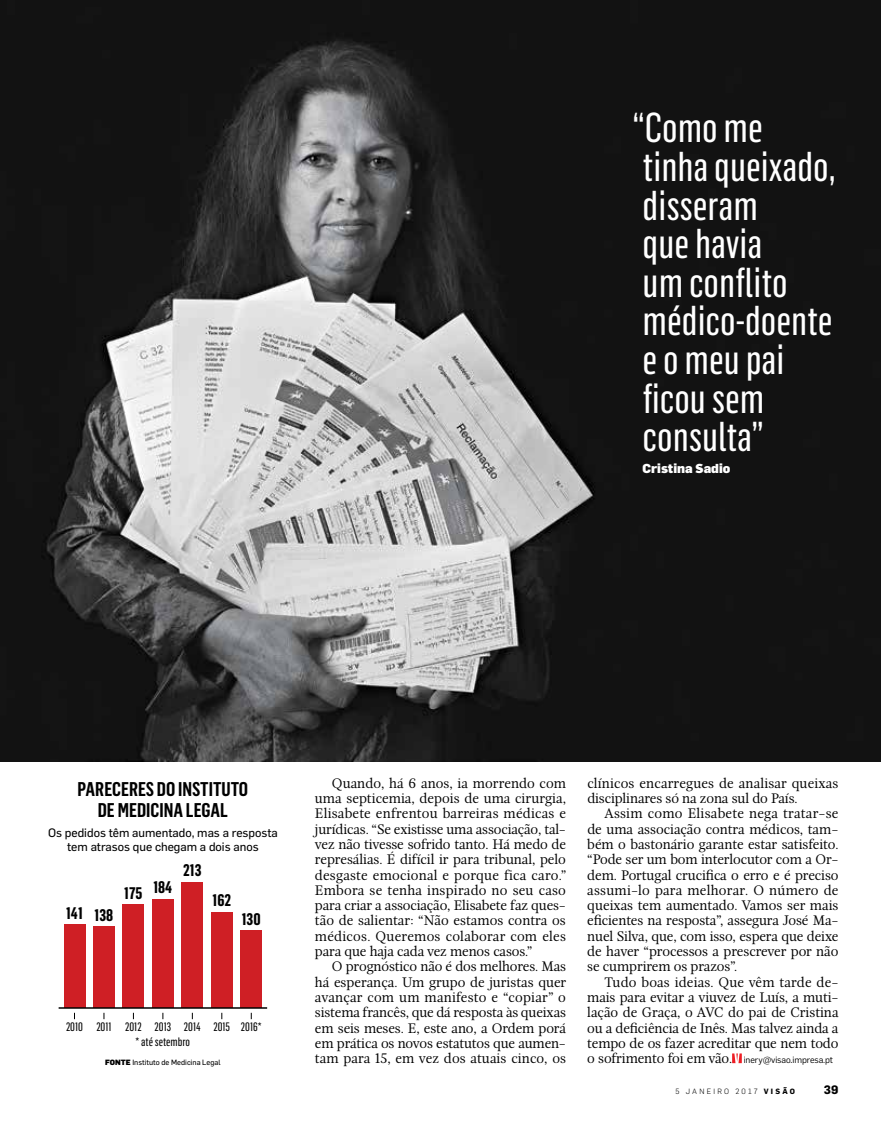
<style>
.page{position:relative;width:881px;height:1127px;background:#fff}
.page>*{position:absolute;margin:0;border:0;box-sizing:border-box;transform-origin:0 0}
.t1{font:40.95px/38.7px "Flama Condensed Basic";color:#fff}
.t2{font:600 19.5px/21px "Flama Condensed";color:#000;text-align:center}
.t3{font:700 16.5px "Flama Condensed";color:#000}
.t4{font:300 14.4px/15.3px "Nyte";letter-spacing:-.01em;color:#000;text-align:justify}
.t5{font:300 14.4px/15.3px "Nyte";letter-spacing:.01em;color:#000}
.t6{font:900 12.75px "Flama";color:#fff}
.t7{font:12px/13.5px "Flama Basic";color:#000;text-align:center}
.t8{font:12px/15.5px "Flama Condensed Basic";color:#000;text-align:center}
.t9{font:700 12px "Flama";color:#000}
.t10{font:9px "Flama";letter-spacing:-.01em;color:#000}
.t11{font:7.5px "Flama Basic";color:#000}
.t12{font:300 7.5px "Flama";letter-spacing:.3em;color:#000}
.s1{font-family:"Flama";font-weight:900}
.s2{font-weight:700}
</style>
<div class="page">
<img style="left:0;top:0;width:880px;height:761px">
<svg style="left:732px;top:1053px;width:9px;height:10px"></svg>
<div style="left:64px;top:925px;width:21px;height:83px;background:#cf1f25"></div>
<div style="left:93px;top:926px;width:21px;height:82px;background:#cf1f25"></div>
<div style="left:123px;top:904px;width:21px;height:104px;background:#cf1f25"></div>
<div style="left:152px;top:899px;width:21px;height:109px;background:#cf1f25"></div>
<div style="left:182px;top:882px;width:21px;height:126px;background:#cf1f25"></div>
<div style="left:211px;top:912px;width:21px;height:96px;background:#cf1f25"></div>
<div style="left:240px;top:931px;width:22px;height:77px;background:#cf1f25"></div>
<hr style="left:59px;top:1007px;width:208px;height:2px;background:#000">
<h1 class="t1" style="left:632px;top:107px;width:204px">“Como me tinha queixado, disseram<br>que havia<br>um conflito médico-doente e o meu pai ficou sem consulta”</h1>
<p class="t6" style="left:642px;top:459px;width:89px">Cristina Sadio</p>
<h2 class="t2" style="left:78px;top:778px;width:172px">PARECERES DO INSTITUTO<br>DE MEDICINA LEGAL</h2>
<p class="t7" style="left:48px;top:826px;width:231px">Os pedidos têm aumentado, mas a resposta tem atrasos que chegam a dois anos</p>
<p class="t3" style="left:66px;top:902px;width:18px">141</p>
<p class="t3" style="left:94px;top:904px;width:20px">138</p>
<p class="t3" style="left:124px;top:882px;width:20px">175</p>
<p class="t3" style="left:153px;top:877px;width:20px">184</p>
<p class="t3" style="left:183px;top:860px;width:20px">213</p>
<p class="t3" style="left:212px;top:890px;width:20px">162</p>
<p class="t3" style="left:242px;top:908px;width:21px">130</p>
<p class="t8" style="left:66px;top:1018px;width:18px">2010</p>
<p class="t8" style="left:96px;top:1018px;width:17px">2011</p>
<p class="t8" style="left:125px;top:1018px;width:18px">2012</p>
<p class="t8" style="left:136px;top:1018px;width:56px">2013<br>* até setembro</p>
<p class="t8" style="left:184px;top:1018px;width:18px">2014</p>
<p class="t8" style="left:213px;top:1018px;width:50px">2015 2016*</p>
<p class="t11" style="left:105px;top:1056px;width:117px"><span class="s1">FONTE</span> Instituto de Medicina Legal</p>
<p class="t4" style="left:315px;top:775px;width:253px;text-indent:17px">Quando, há 6 anos, ia morrendo com uma septicemia, depois de uma cirurgia, Elisabete enfrentou barreiras médicas e jurídicas. “Se existisse uma associação, tal&shy;vez não tivesse sofrido tanto. Há medo de represálias. É difícil ir para tribunal, pelo desgaste emocional e porque fica caro.” Embora se tenha inspirado no seu caso para criar a associação, Elisabete faz ques&shy;tão de salientar: “Não estamos contra os médicos. Queremos colaborar com eles para que haja cada vez menos casos.”</p>
<p class="t4" style="left:315px;top:958px;width:253px;text-indent:17px">O prognóstico não é dos melhores. Mas há esperança. Um grupo de juristas quer avançar com um manifesto e “copiar” o sistema francês, que dá resposta às queixas em seis meses. E, este ano, a Ordem porá em prática os novos estatutos que aumen&shy;tam para 15, em vez dos atuais cinco, os</p>
<p class="t5" style="left:587px;top:775px;width:252px">clínicos encarregues de analisar queixas disciplinares só na zona sul do País.</p>
<p class="t4" style="left:587px;top:805px;width:253px;text-indent:17px">Assim como Elisabete nega tratar-se de uma associação contra médicos, tam&shy;bém o bastonário garante estar satisfeito. “Pode ser um bom interlocutor com a Or&shy;dem. Portugal crucifica o erro e é preciso assumi-lo para melhorar. O número de queixas tem aumentado. Vamos ser mais eficientes na resposta”, assegura José Ma&shy;nuel Silva, que, com isso, espera que deixe de haver “processos a prescrever por não se cumprirem os prazos”.</p>
<p class="t4" style="left:587px;top:973px;width:252px;text-indent:17px">Tudo boas ideias. Que vêm tarde de&shy;mais para evitar a viuvez de Luís, a muti&shy;lação de Graça, o AVC do pai de Cristina ou a deficiência de Inês. Mas talvez ainda a tempo de os fazer acreditar que nem todo o sofrimento foi em vão.</p>
<p class="t10" style="left:743px;top:1053px;width:91px">inery@visao.impresa.pt</p>
<p class="t12" style="left:675px;top:1086px;width:121px">5 JANEIRO 2017 <span class="s2">VISÃO</span></p>
<p class="t9" style="left:823px;top:1081px;width:16px">39</p>
</div>
